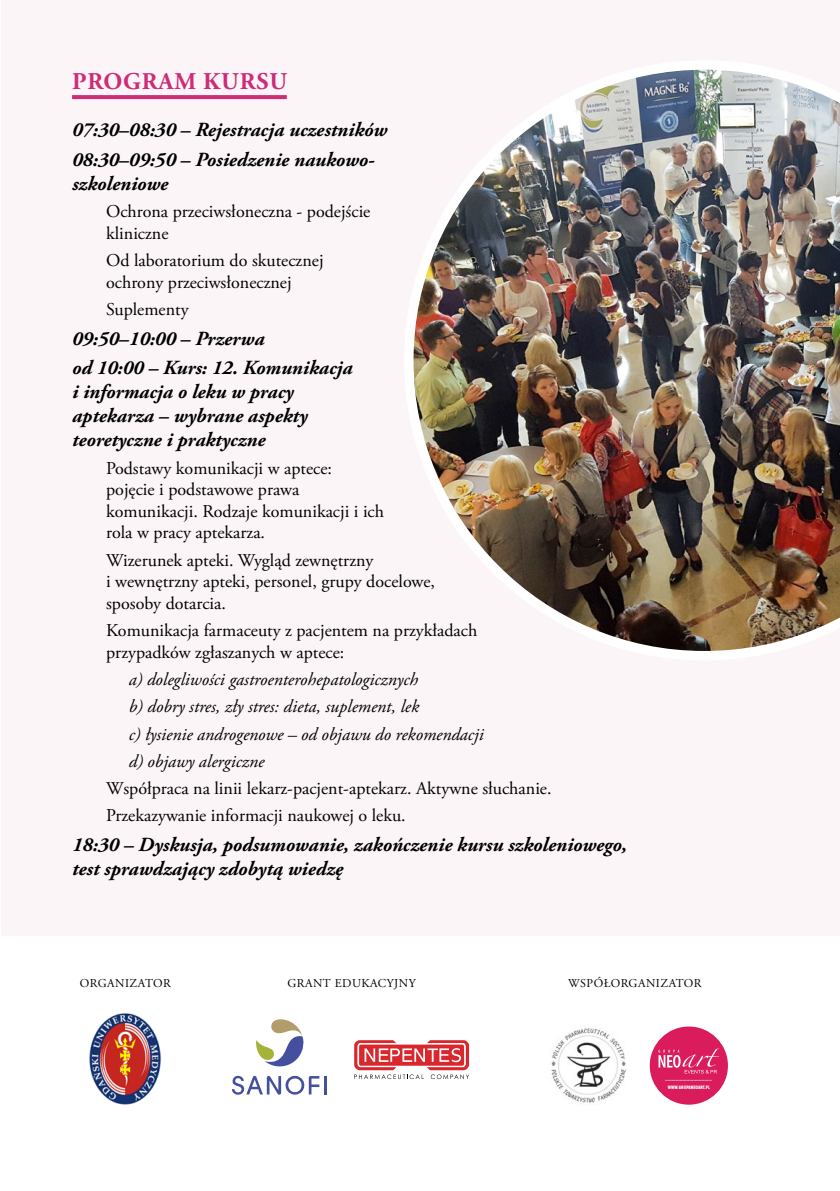
<style>
.page{position:relative;width:840px;height:1191px;background:#fff}
.page>*{position:absolute;margin:0;border:0;box-sizing:border-box;transform-origin:0 0}
.t1{font:700 24px "Adobe Garamond Pro";letter-spacing:.035em;color:#cd2c77}
.t2{font:italic 700 20px/24px "Adobe Garamond Pro";color:#000}
.t3{font:18px/21.6px "Adobe Garamond Pro";color:#000}
.t4{font:italic 18px/27.2px "Adobe Garamond Pro";color:#000}
.t5{font:12px "Adobe Garamond Pro";letter-spacing:.04em;color:#000}
.t6{font:5.2px "Proxima Nova Ex Cn Extrabld";color:#fff}
</style>
<div class="page">
<div style="left:1px;top:0;width:838px;height:935px;background:#fcf5f8"></div>
<svg style="left:72px;top:95px;width:215px;height:4px"></svg>
<img style="left:413px;top:69px;width:426px;height:582px">
<img style="left:89px;top:1013px;width:72px;height:92px">
<div style="left:649px;top:1026px;width:78px;height:78px;background:#da1c5c;border-radius:50%"></div>
<svg style="left:658px;top:1048px;width:60px;height:25px"></svg>
<svg style="left:665px;top:1080px;width:47px;height:1px"></svg>
<hr style="left:324px;top:1076px;width:3px;height:18px;background:#444f9d">
<svg style="left:232px;top:1075px;width:87px;height:20px"></svg>
<svg style="left:256px;top:1019px;width:48px;height:48px"></svg>
<svg style="left:354px;top:1040px;width:115px;height:39px"></svg>
<img style="left:551px;top:1028px;width:75px;height:75px">
<h1 class="t1" style="left:72px;top:68px;width:216px">PROGRAM KURSU</h1>
<p class="t2" style="left:72px;top:115px;width:316px;line-height:29.6px">07:30–08:30 – Rejestracja uczestników<br>08:30–09:50 – Posiedzenie naukowo-</p>
<p class="t2" style="left:72px;top:172px;width:97px">szkoleniowe</p>
<p class="t3" style="left:106px;top:201px;width:266px">Ochrona przeciwsłoneczna - podejście kliniczne</p>
<p class="t3" style="left:106px;top:250px;width:219px">Od laboratorium do skutecznej ochrony przeciwsłonecznej</p>
<p class="t3" style="left:106px;top:299px;width:84px">Suplementy</p>
<p class="t2" style="left:72px;top:324px;width:282px;line-height:29.6px">09:50–10:00 – Przerwa<br>od 10:00 – Kurs: 12. Komunikacja</p>
<p class="t2" style="left:72px;top:380px;width:237px">i informacja o leku w pracy aptekarza – wybrane aspekty teoretyczne i praktyczne</p>
<p class="t3" style="left:106px;top:457px;width:279px">Podstawy komunikacji w aptece: pojęcie i podstawowe prawa komunikacji. Rodzaje komunikacji i ich rola w pracy aptekarza.</p>
<p class="t3" style="left:106px;top:550px;width:330px">Wizerunek apteki. Wygląd zewnętrzny<br>i wewnętrzny apteki, personel, grupy docelowe, sposoby dotarcia.</p>
<p class="t3" style="left:106px;top:620px;width:372px">Komunikacja farmaceuty z pacjentem na przykładach przypadków zgłaszanych w aptece:</p>
<p class="t4" style="left:129px;top:666px;width:356px">a) dolegliwości gastroenterohepatologicznych<br>b) dobry stres, zły stres: dieta, suplement, lek<br>c) łysienie androgenowe – od objawu do rekomendacji d) objawy alergiczne</p>
<p class="t3" style="left:106px;top:775px;width:446px;line-height:27.2px">Współpraca na linii lekarz-pacjent-aptekarz. Aktywne słuchanie.<br>Przekazywanie informacji naukowej o leku.</p>
<p class="t2" style="left:72px;top:833px;width:556px">18:30 – Dyskusja, podsumowanie, zakończenie kursu szkoleniowego, test sprawdzający zdobytą wiedzę</p>
<p class="t5" style="left:80px;top:976px;width:92px">ORGANIZATOR</p>
<p class="t5" style="left:287px;top:976px;width:130px">GRANT EDUKACYJNY</p>
<p class="t5" style="left:568px;top:976px;width:135px">WSPÓŁORGANIZATOR</p>
<p class="t6" style="left:667px;top:1084px;width:44px">WWW.GRUPANEOART.PL</p>
</div>
